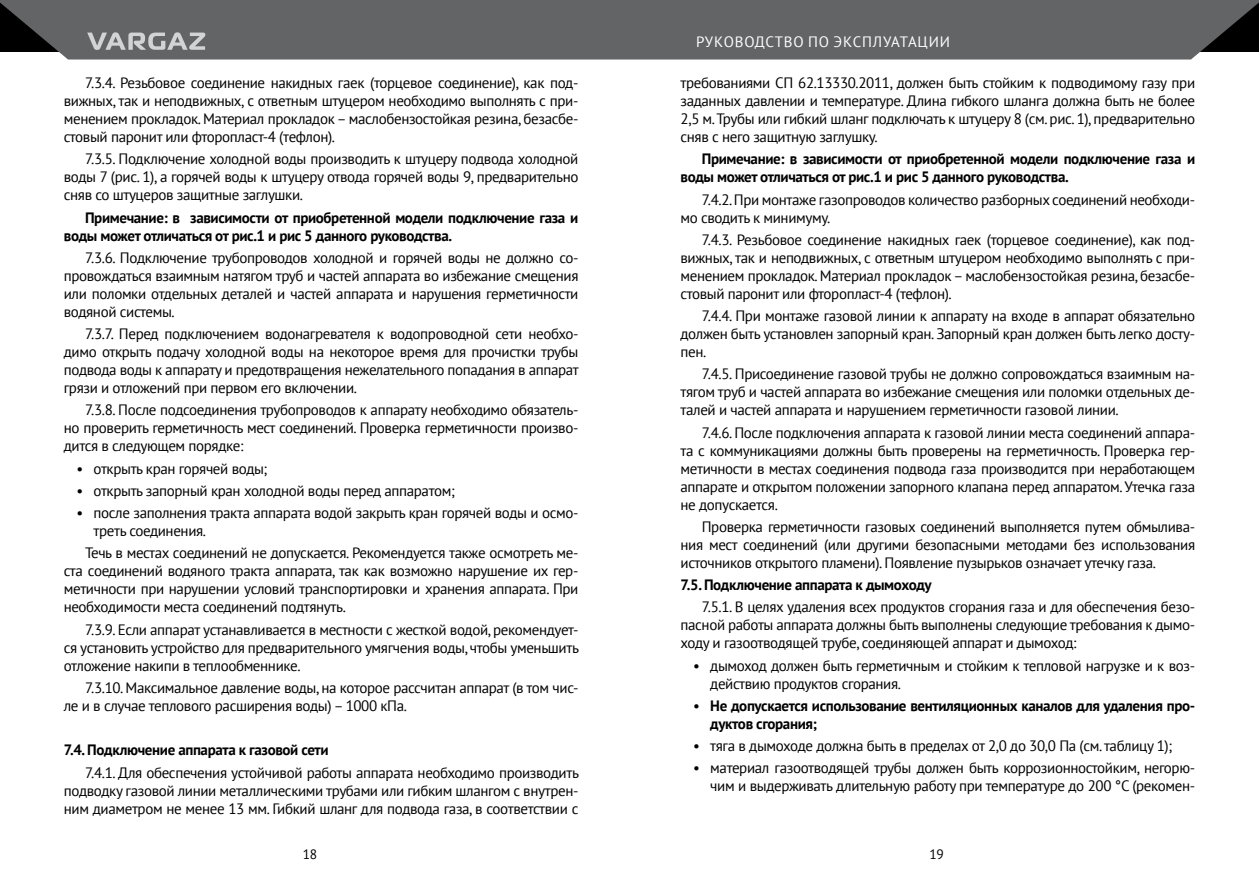
<style>
.page{position:relative;width:1259px;height:893px;background:#fff}
.page>*{position:absolute;margin:0;border:0;box-sizing:border-box;transform-origin:0 0}
.t1{font:15px/18px "PT Sans";letter-spacing:-.025em;color:#000;text-align:justify}
.t2{font:700 15px/18px "PT Sans";letter-spacing:-.025em;color:#000}
.t3{font:15px "PT Sans";letter-spacing:.055em;color:#fff}
.t4{font:13.5px "PT Sans";color:#000}
.s1{font-weight:400}
</style>
<div class="page">
<svg style="left:0;top:0;width:1259px;height:60px;background:#626365"></svg>
<svg style="left:87px;top:32px;width:118px;height:18px;background:#97989a"></svg>
<p class="t1" style="left:64px;top:73px;width:516px;text-indent:21px">7.3.4. Резьбовое соединение накидных гаек (торцевое соединение), как под&shy;вижных, так и неподвижных, с ответным штуцером необходимо выполнять с при&shy;менением прокладок. Материал прокладок – маслобензостойкая резина, безасбе&shy;стовый паронит или фторопласт-4 (тефлон).</p>
<p class="t1" style="left:64px;top:150px;width:516px;text-indent:21px">7.3.5. Подключение холодной воды производить к штуцеру подвода холодной воды 7 (рис. 1), а горячей воды к штуцеру отвода горячей воды 9, предварительно сняв со штуцеров защитные заглушки.</p>
<p class="t2" style="left:64px;top:208px;width:516px;text-indent:21px">Примечание: в зависимости от приобретенной модели подключение газа и воды может отличаться от рис.1 и рис 5 данного руководства.</p>
<p class="t1" style="left:64px;top:248px;width:516px;text-indent:21px">7.3.6. Подключение трубопроводов холодной и горячей воды не должно со&shy;провождаться взаимным натягом труб и частей аппарата во избежание смещения или поломки отдельных деталей и частей аппарата и нарушения герметичности водяной системы.</p>
<p class="t1" style="left:64px;top:324px;width:516px;text-indent:21px">7.3.7. Перед подключением водонагревателя к водопроводной сети необхо&shy;димо открыть подачу холодной воды на некоторое время для прочистки трубы подвода воды к аппарату и предотвращения нежелательного попадания в аппарат грязи и отложений при первом его включении.</p>
<p class="t1" style="left:64px;top:401px;width:516px;text-indent:21px">7.3.8. После подсоединения трубопроводов к аппарату необходимо обязатель&shy;но проверить герметичность мест соединений. Проверка герметичности произво&shy;дится в следующем порядке:</p>
<p class="t1" style="left:77px;top:459px;width:192px">• открыть кран горячей воды;</p>
<p class="t1" style="left:77px;top:481px;width:380px">• открыть запорный кран холодной воды перед аппаратом;</p>
<p class="t1" style="left:94px;top:503px;width:486px;text-indent:-17px">• после заполнения тракта аппарата водой закрыть кран горячей воды и осмо&shy;треть соединения.</p>
<p class="t1" style="left:64px;top:544px;width:516px;text-indent:21px">Течь в местах соединений не допускается. Рекомендуется также осмотреть ме&shy;ста соединений водяного тракта аппарата, так как возможно нарушение их гер&shy;метичности при нарушении условий транспортировки и хранения аппарата. При необходимости места соединений подтянуть.</p>
<p class="t1" style="left:64px;top:620px;width:517px;text-indent:21px">7.3.9. Если аппарат устанавливается в местности с жесткой водой, рекомендует&shy;ся установить устройство для предварительного умягчения воды, чтобы уменьшить отложение накипи в теплообменнике.</p>
<p class="t1" style="left:64px;top:678px;width:516px;text-indent:21px">7.3.10. Максимальное давление воды, на которое рассчитан аппарат (в том чис&shy;ле и в случае теплового расширения воды) – 1000 кПа.</p>
<p class="t2" style="left:64px;top:741px;width:266px">7.4. Подключение аппарата к газовой сети</p>
<p class="t1" style="left:64px;top:763px;width:517px;text-indent:21px">7.4.1. Для обеспечения устойчивой работы аппарата необходимо производить подводку газовой линии металлическими трубами или гибким шлангом с внутрен&shy;ним диаметром не менее 13 мм. Гибкий шланг для подвода газа, в соответствии с</p>
<p class="t3" style="left:696px;top:32px;width:255px">РУКОВОДСТВО ПО ЭКСПЛУАТАЦИИ</p>
<p class="t1" style="left:680px;top:73px;width:516px">требованиями СП 62.13330.2011, должен быть стойким к подводимому газу при заданных давлении и температуре. Длина гибкого шланга должна быть не более 2,5 м. Трубы или гибкий шланг подключать к штуцеру 8 (см. рис. 1), предварительно сняв с него защитную заглушку.</p>
<p class="t2" style="left:680px;top:150px;width:516px;text-indent:21px">Примечание: в зависимости от приобретенной модели подключение газа и воды может отличаться от рис.1 и рис 5 данного руководства.</p>
<p class="t1" style="left:680px;top:190px;width:516px;text-indent:21px">7.4.2. При монтаже газопроводов количество разборных соединений необходи&shy;мо сводить к минимуму.</p>
<p class="t1" style="left:680px;top:230px;width:516px;text-indent:21px">7.4.3. Резьбовое соединение накидных гаек (торцевое соединение), как под&shy;вижных, так и неподвижных, с ответным штуцером необходимо выполнять с при&shy;менением прокладок. Материал прокладок – маслобензостойкая резина, безасбе&shy;стовый паронит или фторопласт-4 (тефлон).</p>
<p class="t1" style="left:680px;top:306px;width:516px;text-indent:21px">7.4.4. При монтаже газовой линии к аппарату на входе в аппарат обязательно должен быть установлен запорный кран. Запорный кран должен быть легко досту&shy;пен.</p>
<p class="t1" style="left:680px;top:365px;width:516px;text-indent:21px">7.4.5. Присоединение газовой трубы не должно сопровождаться взаимным на&shy;тягом труб и частей аппарата во избежание смещения или поломки отдельных де&shy;талей и частей аппарата и нарушением герметичности газовой линии.</p>
<p class="t1" style="left:680px;top:423px;width:516px;text-indent:21px">7.4.6. После подключения аппарата к газовой линии места соединений аппара&shy;та с коммуникациями должны быть проверены на герметичность. Проверка гер&shy;метичности в местах соединения подвода газа производится при неработающем аппарате и открытом положении запорного клапана перед аппаратом. Утечка газа не допускается.</p>
<p class="t1" style="left:680px;top:517px;width:516px;text-indent:21px">Проверка герметичности газовых соединений выполняется путем обмылива&shy;ния мест соединений (или другими безопасными методами без использования источников открытого пламени). Появление пузырьков означает утечку газа.</p>
<p class="t2" style="left:680px;top:576px;width:253px">7.5. Подключение аппарата к дымоходу</p>
<p class="t1" style="left:680px;top:598px;width:516px;text-indent:21px">7.5.1. В целях удаления всех продуктов сгорания газа и для обеспечения безо&shy;пасной работы аппарата должны быть выполнены следующие требования к дымо&shy;ходу и газоотводящей трубе, соединяющей аппарат и дымоход:</p>
<p class="t1" style="left:710px;top:656px;width:486px;text-indent:-17px">• дымоход должен быть герметичным и стойким к тепловой нагрузке и к воз&shy;действию продуктов сгорания.</p>
<p class="t2" style="left:710px;top:696px;width:486px;text-indent:-17px"><span class="s1">•</span> Не допускается использование вентиляционных каналов для удаления про&shy;дуктов сгорания;</p>
<p class="t1" style="left:693px;top:736px;width:480px">• тяга в дымоходе должна быть в пределах от 2,0 до 30,0 Па (см. таблицу 1);</p>
<p class="t1" style="left:693px;top:759px;width:503px;text-align:right">• материал газоотводящей трубы должен быть коррозионностойким, негорю&shy;чим и выдерживать длительную работу при температуре до 200 °С (рекомен-</p>
<p class="t4" style="left:303px;top:846px;width:16px">18</p>
<p class="t4" style="left:929px;top:846px;width:16px">19</p>
</div>
